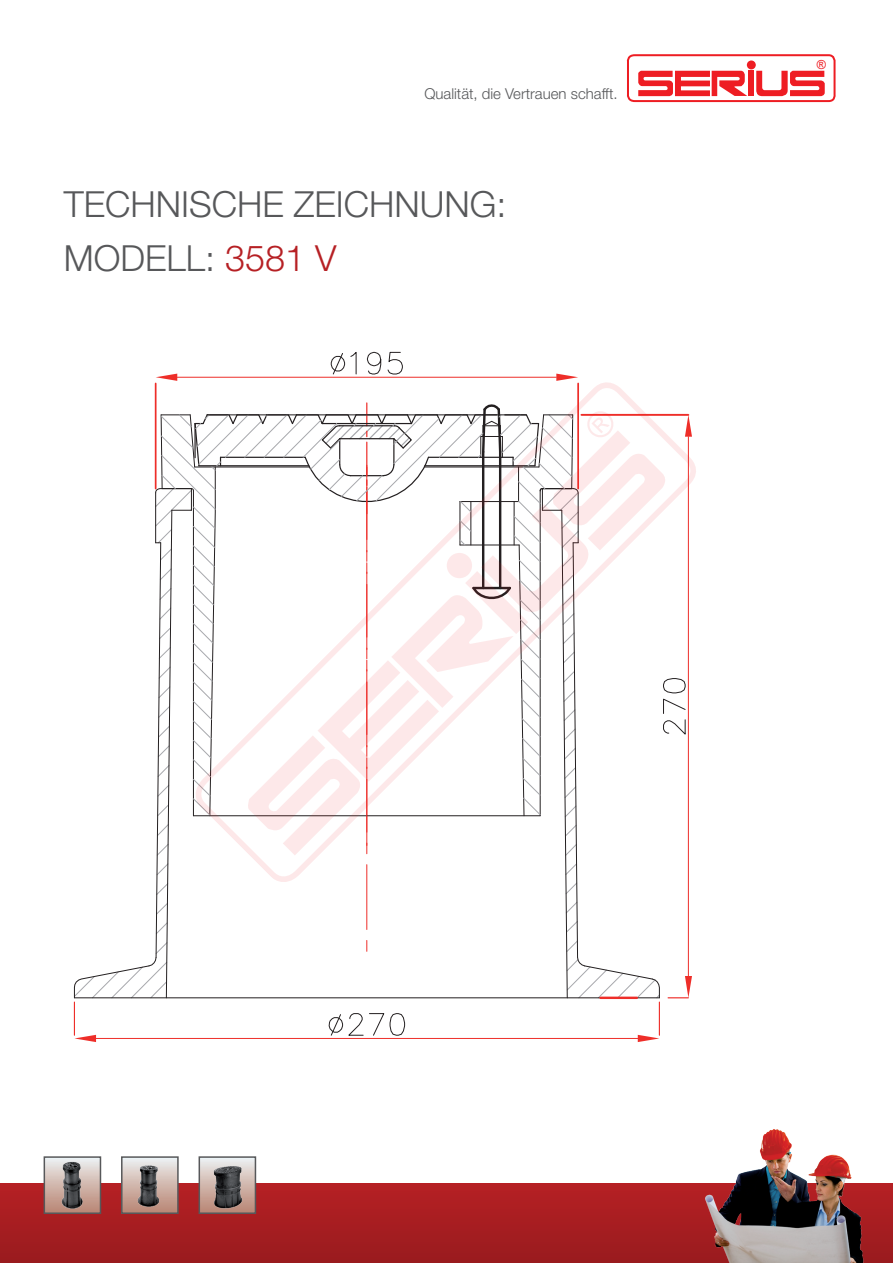
<style>
.page{position:relative;width:893px;height:1263px;background:#fff}
.page>*{position:absolute;margin:0;border:0;box-sizing:border-box;transform-origin:0 0}
.t1{font:300 36px/54px "Helvetica Neue LT Std";color:#57585a}
.t2{font:300 15px "Helvetica Neue LT Std";color:#57585a}
.t3{font:12.45px "Arial";color:#ee1d23}
.s1{color:#b62024}
</style>
<div class="page">
<div style="left:0;top:1183px;width:893px;height:80px;background:linear-gradient(to bottom,#b52024,#991b1e)"></div>
<svg style="left:626px;top:54px;width:210px;height:49px"></svg>
<div style="left:747px;top:60px;width:9px;height:9px;background:#ee1d23;border-radius:50%"></div>
<div style="left:199px;top:1157px;width:56px;height:56px;background:linear-gradient(to bottom,#ecf0f0,#b98472)"></div>
<div style="left:199px;top:1156px;width:57px;height:58px;border:2px solid #57585a"></div>
<img style="left:208px;top:1161px;width:39px;height:47px">
<div style="left:122px;top:1157px;width:56px;height:56px;background:linear-gradient(to bottom,#ecf0f0,#b98472)"></div>
<div style="left:121px;top:1156px;width:58px;height:58px;border:2px solid #57585a"></div>
<img style="left:128px;top:1160px;width:39px;height:52px">
<div style="left:44px;top:1157px;width:56px;height:56px;background:linear-gradient(to bottom,#ecf0f0,#b98472)"></div>
<div style="left:44px;top:1156px;width:57px;height:58px;border:2px solid #57585a"></div>
<img style="left:52px;top:1160px;width:39px;height:51px">
<img style="left:670px;top:1129px;width:203px;height:134px">
<hr style="left:74px;top:1002px;width:1px;height:33px;background:#ee2e29">
<hr style="left:659px;top:1002px;width:1px;height:33px;background:#ee2e29">
<hr style="left:96px;top:1038px;width:542px;height:1px;background:#ee2e29">
<svg style="left:74px;top:1035px;width:22px;height:7px"></svg>
<svg style="left:638px;top:1035px;width:21px;height:7px"></svg>
<svg style="left:328px;top:1013px;width:56px;height:23px"></svg>
<svg style="left:390px;top:1013px;width:15px;height:22px"></svg>
<hr style="left:600px;top:996px;width:37px;height:3px;background:#ee2e29">
<hr style="left:155px;top:383px;width:2px;height:106px;background:#ee2e29">
<hr style="left:177px;top:377px;width:379px;height:1px;background:#ee2e29">
<svg style="left:156px;top:374px;width:21px;height:7px"></svg>
<svg style="left:331px;top:352px;width:25px;height:19px"></svg>
<svg style="left:367px;top:352px;width:14px;height:19px"></svg>
<svg style="left:387px;top:352px;width:16px;height:19px"></svg>
<svg style="left:191px;top:371px;width:505px;height:110px"></svg>
<svg style="left:74px;top:403px;width:618px;height:595px"></svg>
<p class="t2" style="left:424px;top:84px;width:195px">Qualität, die Vertrauen schafft.</p>
<p class="t1" style="left:64px;top:176px;width:444px">TECHNISCHE ZEICHNUNG:<br>MODELL: <span class="s1">3581 V</span></p>
<p class="t3" style="left:817px;top:57px;width:11px">®</p>
</div>
